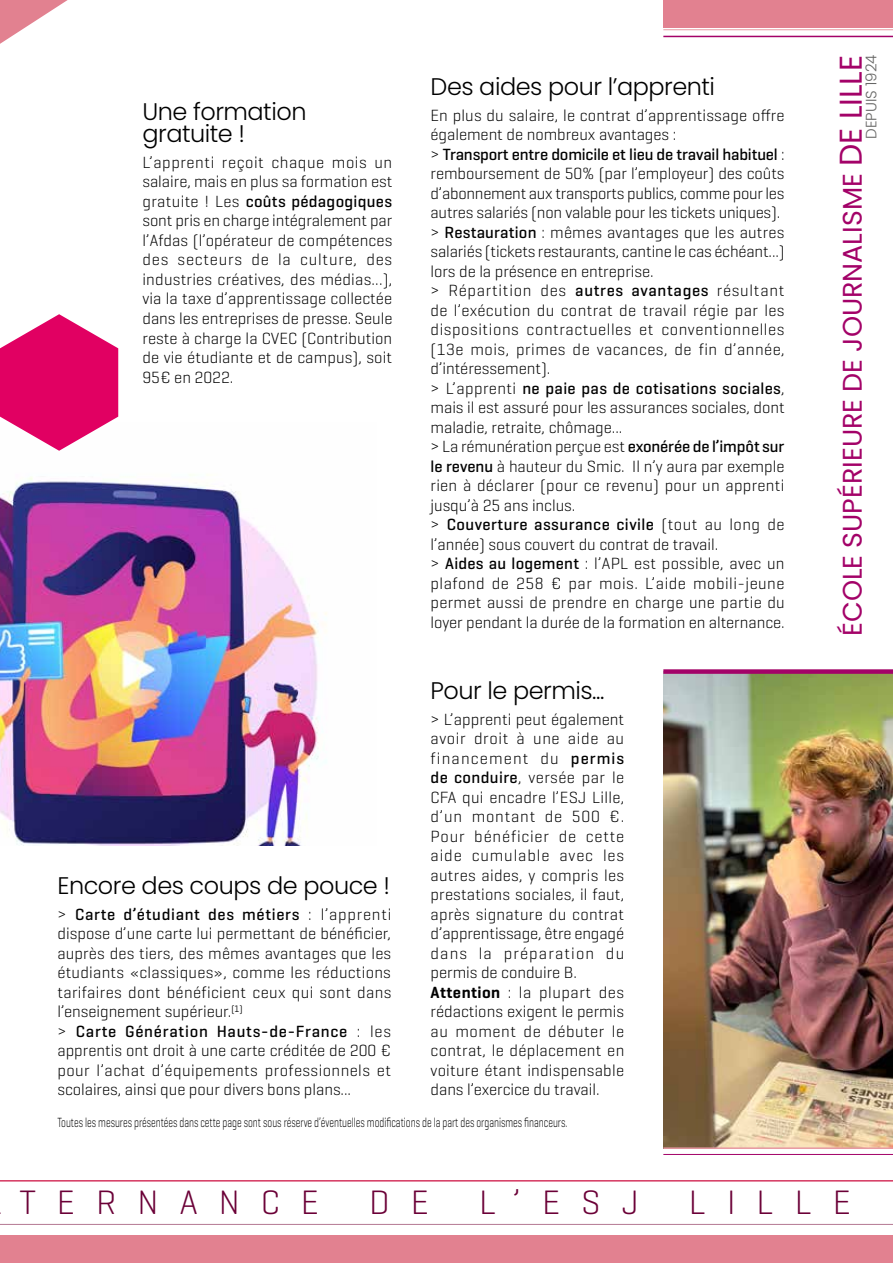
<style>
.page{position:relative;width:893px;height:1263px;background:#fff}
.page>*{position:absolute;margin:0;border:0;box-sizing:border-box;transform-origin:0 0}
.t1{font:300 34.5px "Geogrotesque";letter-spacing:.61em;color:#6b0037}
.t2{font:27px "Poppins";color:#a30268}
.t3{font:300 24px/22.5px "Poppins";letter-spacing:-.02em;color:#000}
.t4{font:300 16.5px/19.5px "Geogrotesque";letter-spacing:.01em;color:#000}
.t5{font:300 15px "Poppins";color:#666665}
.t6{font:300 13.5px "Geogrotesque";color:#000;scale:.7 1}
.s1{font-weight:500}
.s2{font-weight:600}
.s3{font-size:31.5px}
</style>
<div class="page">
<div style="left:0;top:1235px;width:893px;height:28px;background:#e28190"></div>
<div style="left:663px;top:0;width:230px;height:28px;background:#e28190"></div>
<hr style="left:0;top:1224px;width:893px;height:1px;background:#b47893">
<hr style="left:0;top:1180px;width:893px;height:1px;background:#d4355f">
<hr style="left:663px;top:36px;width:230px;height:1px;background:#a30268">
<hr style="left:663px;top:29px;width:230px;height:1px;background:#e798a2">
<img style="left:0;top:474px;width:327px;height:372px">
<svg style="left:0;top:0;width:118px;height:594px"></svg>
<img style="left:663px;top:674px;width:230px;height:473px">
<div style="left:663px;top:669px;width:230px;height:5px;background:#a30268"></div>
<hr style="left:663px;top:1147px;width:230px;height:2px;background:#e798a2">
<hr style="left:663px;top:1154px;width:230px;height:1px;background:#a30268">
<h3 class="t3" style="left:142px;top:100px;width:166px">Une formation gratuite !</h3>
<p class="t4" style="left:142px;top:152px;width:251px;text-align:justify">L’apprenti reçoit chaque mois un salaire, mais en plus sa formation est gratuite ! Les <span class="s1">coûts pédagogiques </span>sont pris en charge intégralement par l’Afdas (l’opérateur de compétences des secteurs de la culture, des industries créatives, des médias...), via la taxe d’apprentissage collectée dans les entreprises de presse. Seule reste à charge la CVEC (Contribution de vie étudiante et de campus), soit 95€ en 2022.</p>
<h3 class="t3" style="left:431px;top:76px;width:286px">Des aides pour l’apprenti</h3>
<p class="t4" style="left:431px;top:105px;width:356px">En plus du salaire, le contrat d’apprentissage offre également de nombreux avantages :<br>&gt; <span class="s1">Transport entre domicile et lieu de travail habituel</span> : remboursement de 50% (par l’employeur) des coûts d’abonnement aux transports publics, comme pour les autres salariés (non valable pour les tickets uniques). &gt; <span class="s1">Restauration</span> : mêmes avantages que les autres salariés (tickets restaurants, cantine le cas échéant...) lors de la présence en entreprise.<br>&gt; Répartition des <span class="s1">autres avantages</span> résultant de l’exécution du contrat de travail régie par les dispositions contractuelles et conventionnelles (13e mois, primes de vacances, de fin d’année, d’intéressement).<br>&gt; L’apprenti <span class="s1">ne paie pas de cotisations sociales</span>, mais il est assuré pour les assurances sociales, dont maladie, retraite, chômage...<br>&gt; La rémunération perçue est <span class="s1">exonérée de l’impôt sur le revenu</span> à hauteur du Smic. Il n’y aura par exemple rien à déclarer (pour ce revenu) pour un apprenti jusqu’à 25 ans inclus.<br>&gt; <span class="s1">Couverture assurance civile</span> (tout au long de l’année) sous couvert du contrat de travail.<br>&gt; <span class="s1">Aides au logement</span> : l’APL est possible, avec un plafond de 258 € par mois. L’aide mobili-jeune permet aussi de prendre en charge une partie du loyer pendant la durée de la formation en alternance.</p>
<h3 class="t3" style="left:431px;top:679px;width:175px">Pour le permis...</h3>
<p class="t4" style="left:431px;top:709px;width:195px">&gt; L’apprenti peut également avoir droit à une aide au financement du <span class="s1">permis de conduire</span>, versée par le<br>CFA qui encadre l’ESJ Lille, d’un montant de 500 €.<br>Pour bénéficier de cette aide cumulable avec les autres aides, y compris les prestations sociales, il faut, après signature du contrat d’apprentissage, être engagé dans la préparation du permis de conduire B.<br><span class="s2">Attention</span> : la plupart des rédactions exigent le permis au moment de débuter le contrat, le déplacement en voiture étant indispensable dans l’exercice du travail.</p>
<h3 class="t3" style="left:57px;top:874px;width:334px">Encore des coups de pouce !</h3>
<p class="t4" style="left:57px;top:904px;width:336px">&gt; <span class="s1">Carte d’étudiant des métiers</span> : l’apprenti dispose d’une carte lui permettant de bénéficier, auprès des tiers, des mêmes avantages que les étudiants «classiques», comme les réductions tarifaires dont bénéficient ceux qui sont dans l’enseignement supérieur.<sup>(1)<br></sup>&gt; <span class="s1">Carte Génération Hauts-de-France</span> : les apprentis ont droit à une carte créditée de 200 € pour l’achat d’équipements professionnels et scolaires, ainsi que pour divers bons plans...</p>
<p class="t6" style="left:57px;top:1114px;width:730px">Toutes les mesures présentées dans cette page sont sous réserve d’éventuelles modifications de la part des organismes financeurs.</p>
<h2 class="t2" style="left:837px;top:636px;width:583px;rotate:-90deg">ÉCOLE SUPÉRIEURE DE JOURNALISME <span class="s3">DE LILLE</span></h2>
<p class="t5" style="left:863px;top:139px;width:86px;rotate:-90deg">DEPUIS 1924</p>
<h1 class="t1" style="left:19px;top:1181px;width:301px">TERNANCE</h1>
<h1 class="t1" style="left:369px;top:1181px;width:61px">D E</h1>
<h1 class="t1" style="left:479px;top:1181px;width:161px">L’ESJ</h1>
<h1 class="t1" style="left:689px;top:1181px;width:164px">LILLE</h1>
</div>
